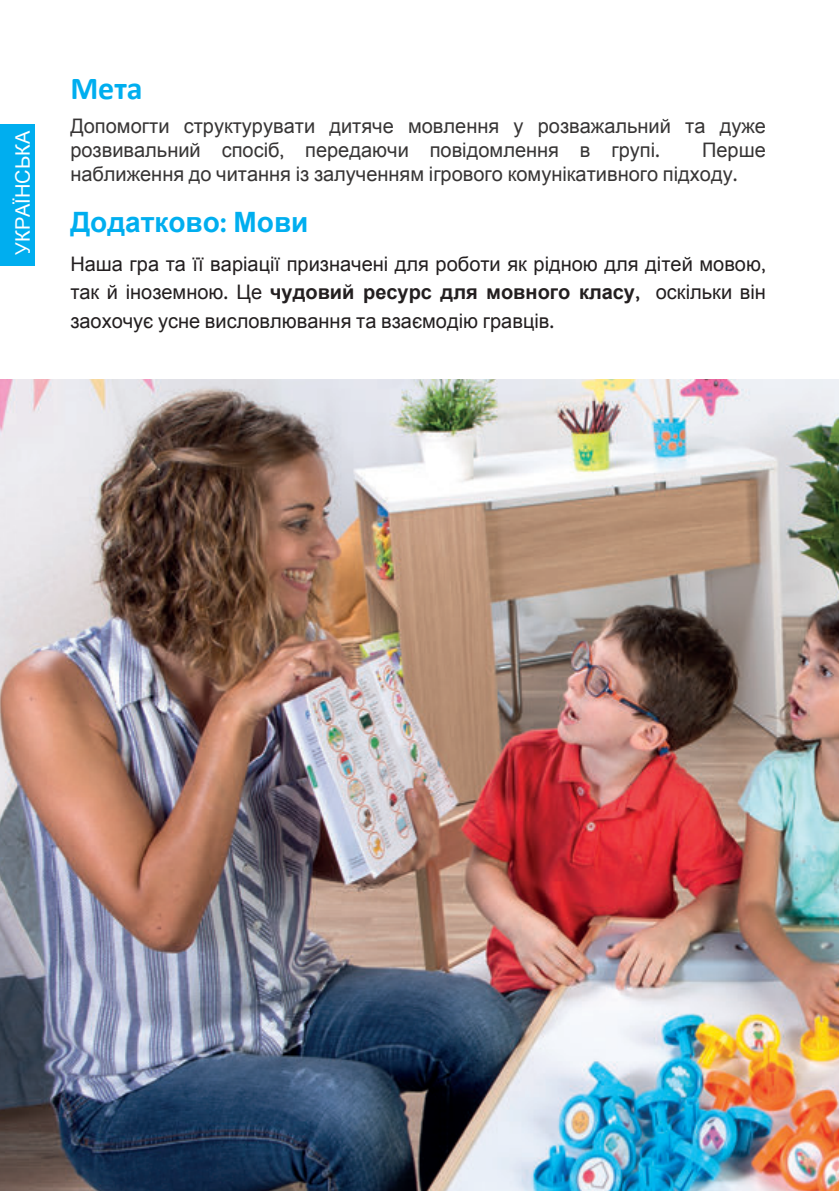
<style>
.page{position:relative;width:839px;height:1191px;background:#fff}
.page>*{position:absolute;margin:0;border:0;box-sizing:border-box;transform-origin:0 0}
.t1{font:700 32px "Calibri";color:#00aeef}
.t2{font:700 28px "Arial";color:#00aeef}
.t3{font:20px/24.2px "Arial";color:#373535}
.t4{font:20px/28.4px "Arial";color:#231f20;text-align:justify}
.t5{font:20px "Arial";color:#fff}
.s1{font-family:"Corporative Sans Rd";font-weight:500}
.s2{font-family:"Corporative Sans Rd"}
.s3{font-weight:700}
.s4{font-family:"Corporative Sans Rd";font-weight:700}
</style>
<div class="page">
<div style="left:0;top:124px;width:35px;height:142px;background:#00aeef"></div>
<img style="left:0;top:379px;width:838px;height:811px">
<p class="t5" style="left:12px;top:254px;width:125px;rotate:-90deg">УКРАЇНСЬКА</p>
<h1 class="t1" style="left:70px;top:75px;width:74px">Мета</h1>
<p class="t3" style="left:70px;top:114px;width:697px">Допомогти структурувати дитяче мовлення у розважальний та дуже розвивальний спосіб<span class="s1">,</span> передаючи повідомлення в групі<span class="s1">.</span></p>
<p class="t3" style="left:70px;top:138px;width:697px;text-indent:631px">Перше наближення до читання із залученням ігрового комунікативного підходу<span class="s1">.</span></p>
<h2 class="t2" style="left:70px;top:206px;width:240px">Додатково<span class="s2">:</span> Мови</h2>
<p class="t4" style="left:70px;top:249px;width:697px">Наша гра та її варіації призначені для роботи як рідною для дітей мовою<span class="s1">, </span>так й іноземною<span class="s1">.</span> Це <span class="s3">чудовий ресурс для мовного класу</span><span class="s4">,</span> оскільки він заохочує усне висловлювання та взаємодію гравців<span class="s1">.</span></p>
</div>
